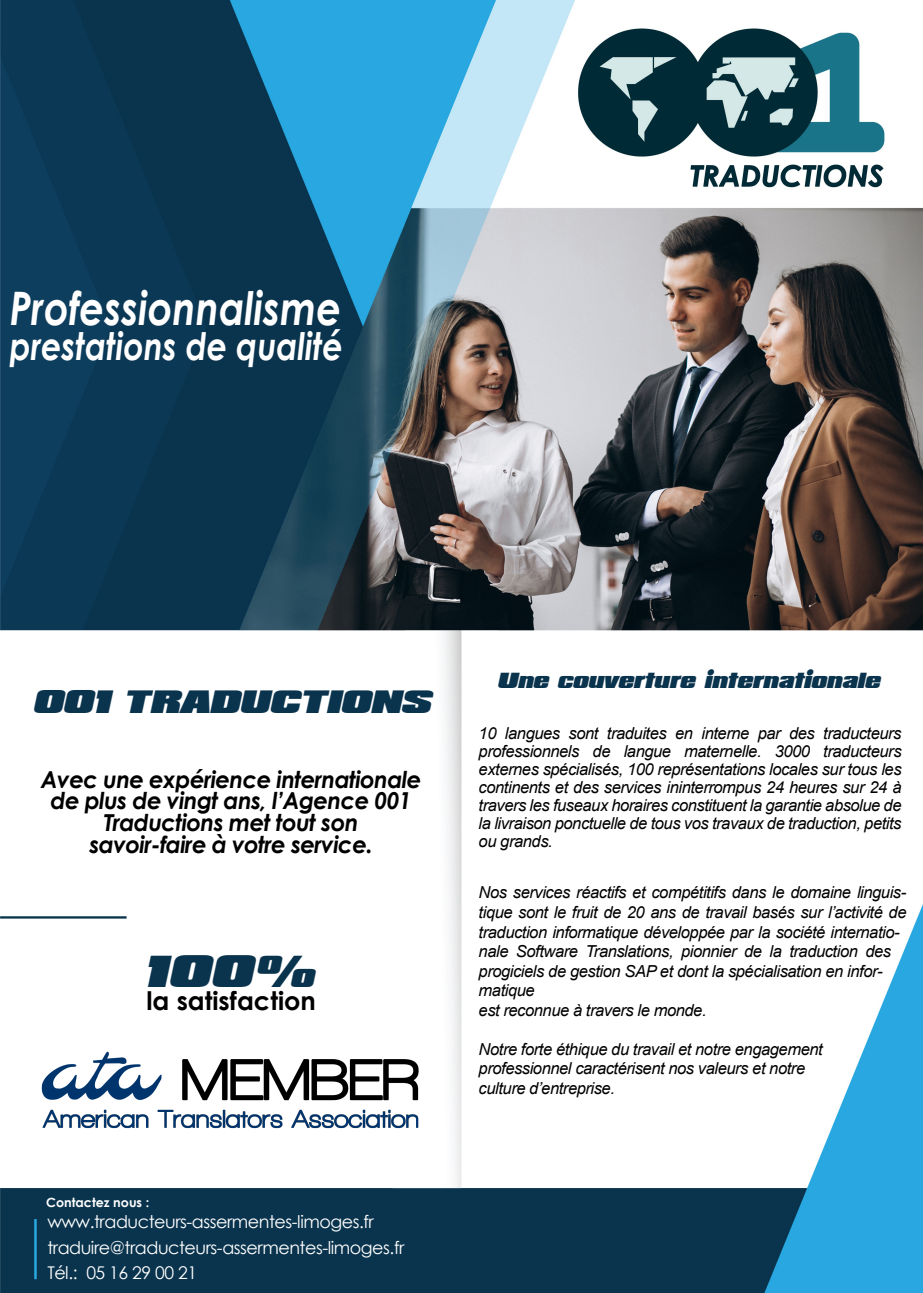
<style>
.page{position:relative;width:923px;height:1293px;background:#fff}
.page>*{position:absolute;margin:0;border:0;box-sizing:border-box;transform-origin:0 0}
.t1{font:italic 700 46.2px "Century Gothic";color:#fff;scale:.84 1}
.t2{font:italic 38.4px "Padaloma";color:#0a334d}
.t3{font:italic 700 37.95px "Century Gothic";color:#fff;scale:.84 1}
.t4{font:italic 27.75px "Padaloma";letter-spacing:-.025em;color:#0a334d}
.t5{font:700 25.65px "Century Gothic";color:#000}
.t6{font:italic 700 23.4px/21.6px "Century Gothic";letter-spacing:-.025em;color:#000;text-align:center}
.t7{font:italic 18.75px "Padaloma";letter-spacing:-.025em;color:#0a334d}
.t8{font:17.55px/25.5px "Century Gothic";letter-spacing:-.025em;color:#fff}
.t9{font:italic 16.5px/19.5px "Arial";letter-spacing:-.025em;color:#000}
.t10{font:700 12.6px "Century Gothic";color:#fff}
</style>
<div class="page">
<img style="left:0;top:0;width:923px;height:1293px">
<img style="left:0;top:894px;width:453px;height:293px">
<img style="left:540px;top:3px;width:376px;height:225px">
<h1 class="t1" style="left:10px;top:273px;width:396px">Professionnalisme</h1>
<h3 class="t3" style="left:10px;top:317px;width:398px">prestations de qualité</h3>
<h3 class="t4" style="left:32px;top:685px;width:400px">001 TRADUCTIONS</h3>
<h3 class="t6" style="left:41px;top:767px;width:382px">Avec une expérience internationale de plus de vingt ans, l’Agence 001<br>Traductions met tout son<br>savoir-faire à votre service.</h3>
<h2 class="t2" style="left:142px;top:949px;width:174px">100%</h2>
<h3 class="t5" style="left:146px;top:981px;width:171px">la satisfaction</h3>
<p class="t10" style="left:46px;top:1192px;width:105px">Contactez nous :</p>
<p class="t8" style="left:47px;top:1209px;width:358px">www.traducteurs-assermentes-limoges.fr traduire@traducteurs-assermentes-limoges.fr<br>Tél.: 05 16 29 00 21</p>
<p class="t7" style="left:497px;top:669px;width:385px">Une couverture internationale</p>
<p class="t9" style="left:478px;top:725px;width:424px;line-height:18px;text-align:justify">10 langues sont traduites en interne par des traducteurs professionnels de langue maternelle. 3000 traducteurs externes spécialisés, 100 représentations locales sur tous les continents et des services ininterrompus 24 heures sur 24 à travers les fuseaux horaires constituent la garantie absolue de la livraison ponctuelle de tous vos travaux de traduction, petits ou grands.</p>
<p class="t9" style="left:478px;top:883px;width:429px">Nos services réactifs et compétitifs dans le domaine linguis&shy;tique sont le fruit de 20 ans de travail basés sur l’activité de traduction informatique développée par la société internatio&shy;nale Software Translations, pionnier de la traduction des progiciels de gestion SAP et dont la spécialisation en infor&shy;matique<br>est reconnue à travers le monde.</p>
<p class="t9" style="left:478px;top:1039px;width:346px">Notre forte éthique du travail et notre engagement professionnel caractérisent nos valeurs et notre culture d’entreprise.</p>
</div>
